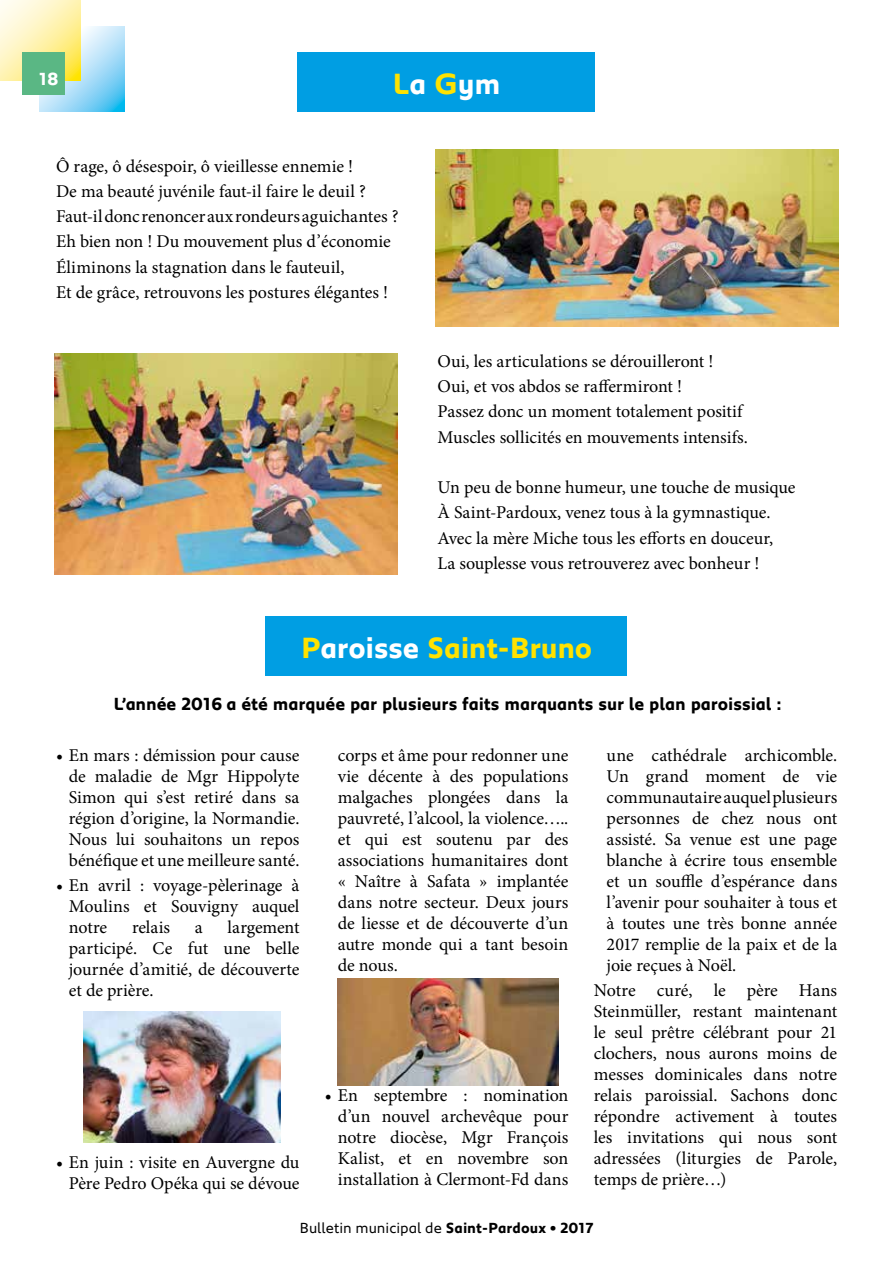
<style>
.page{position:relative;width:893px;height:1263px;background:#fff}
.page>*{position:absolute;margin:0;border:0;box-sizing:border-box;transform-origin:0 0}
.t1{font:700 30px "Peugeot";letter-spacing:-.01em;color:#ffe200}
.t2{font:700 30px "Peugeot";color:#fff}
.t3{font:18px/21px "Minion Pro";letter-spacing:-.005em;color:#000;text-align:justify}
.t4{font:700 18px "Peugeot";letter-spacing:-.005em;color:#000}
.t5{font:700 18px "Peugeot";color:#fff}
.t6{font:15px "Peugeot";color:#000}
.s1{color:#ffe200}
.s2{color:#fff}
.s3{font-weight:700}
</style>
<div class="page">
<div style="left:298px;top:52px;width:297px;height:60px;background:#009ee3"></div>
<img style="left:436px;top:150px;width:403px;height:176px">
<img style="left:54px;top:354px;width:344px;height:221px">
<div style="left:266px;top:617px;width:361px;height:59px;background:#009ee3"></div>
<img style="left:84px;top:1011px;width:196px;height:132px">
<img style="left:338px;top:978px;width:220px;height:107px">
<svg style="left:39px;top:27px;width:85px;height:85px;background:#a2dcf7"></svg>
<svg style="left:0;top:0;width:81px;height:81px;background:#fff3b0"></svg>
<div style="left:22px;top:52px;width:43px;height:43px;background:#5ab784"></div>
<p class="t5" style="left:38px;top:67px;width:22px">18</p>
<h1 class="t2" style="left:393px;top:63px;width:109px"><span class="s1">L</span>a <span class="s1">G</span>ym</h1>
<p class="t3" style="left:56px;top:153px;width:344px;line-height:25.2px;text-align:left">Ô rage, ô désespoir, ô vieillesse ennemie !<br>De ma beauté juvénile faut-il faire le deuil ?<br>Faut-il donc renoncer aux rondeurs aguichantes ?<br>Eh bien non ! Du mouvement plus d’économie Éliminons la stagnation dans le fauteuil,<br>Et de grâce, retrouvons les postures élégantes !</p>
<p class="t3" style="left:438px;top:348px;width:312px;line-height:25.2px;text-align:left">Oui, les articulations se dérouilleront !<br>Oui, et vos abdos se raffermiront !<br>Passez donc un moment totalement positif Muscles sollicités en mouvements intensifs.</p>
<p class="t3" style="left:438px;top:475px;width:359px;line-height:25.2px;text-align:left">Un peu de bonne humeur, une touche de musique À Saint-Pardoux, venez tous à la gymnastique.<br>Avec la mère Miche tous les efforts en douceur, La souplesse vous retrouverez avec bonheur !</p>
<h1 class="t1" style="left:301px;top:628px;width:293px">P<span class="s2">aroisse</span> Saint-Bruno</h1>
<p class="t4" style="left:114px;top:691px;width:670px">L’année 2016 a été marquée par plusieurs faits marquants sur le plan paroissial :</p>
<p class="t3" style="left:69px;top:744px;width:232px;text-indent:-13px">• En mars : démission pour cause de maladie de Mgr Hippolyte Simon qui s’est retiré dans sa région d’origine, la Normandie.<br>Nous lui souhaitons un repos bénéfique et une meilleure santé.</p>
<p class="t3" style="left:69px;top:875px;width:232px;text-indent:-13px">• En avril : voyage-pèlerinage à Moulins et Souvigny auquel notre</p>
<p class="t3" style="left:69px;top:917px;width:232px;text-indent:159px">largement participé. Ce fut une belle journée d’amitié, de découverte et de prière.</p>
<p class="t3" style="left:132px;top:917px;width:40px">relais</p>
<p class="t3" style="left:195px;top:917px;width:9px">a</p>
<p class="t3" style="left:56px;top:1152px;width:245px;text-align:right">• En juin : visite en Auvergne du<br>Père Pedro Opéka qui se dévoue</p>
<p class="t3" style="left:338px;top:744px;width:232px">corps et âme pour redonner une vie décente à des populations malgaches plongées dans la pauvreté, l’alcool, la violence….. et qui est soutenu par des associations humanitaires dont « Naître à Safata » implantée dans notre secteur. Deux jours de liesse et de découverte d’un autre monde qui a tant besoin de nous.</p>
<p class="t3" style="left:338px;top:1085px;width:232px;text-indent:-13px">• En septembre : nomination d’un nouvel archevêque pour notre diocèse, Mgr François Kalist, et en novembre son installation à Clermont-Fd dans</p>
<p class="t3" style="left:607px;top:745px;width:232px">une cathédrale archicomble.<br>Un grand moment de vie communautaire auquel plusieurs personnes de chez nous ont assisté. Sa venue est une page blanche à écrire tous ensemble et un souffle d’espérance dans l’avenir pour souhaiter à tous et à toutes une très bonne année 2017 remplie de la paix et de la joie reçues à Noël.</p>
<p class="t3" style="left:594px;top:980px;width:245px">Notre curé, le père Hans Steinmüller, restant maintenant le seul prêtre célébrant pour 21 clochers, nous aurons moins de messes dominicales dans notre relais paroissial. Sachons donc répondre activement à toutes les invitations qui nous sont adressées (liturgies de Parole, temps de prière…)</p>
<p class="t6" style="left:299px;top:1217px;width:296px">Bulletin municipal de <span class="s3">Saint-Pardoux • 2017</span></p>
</div>
